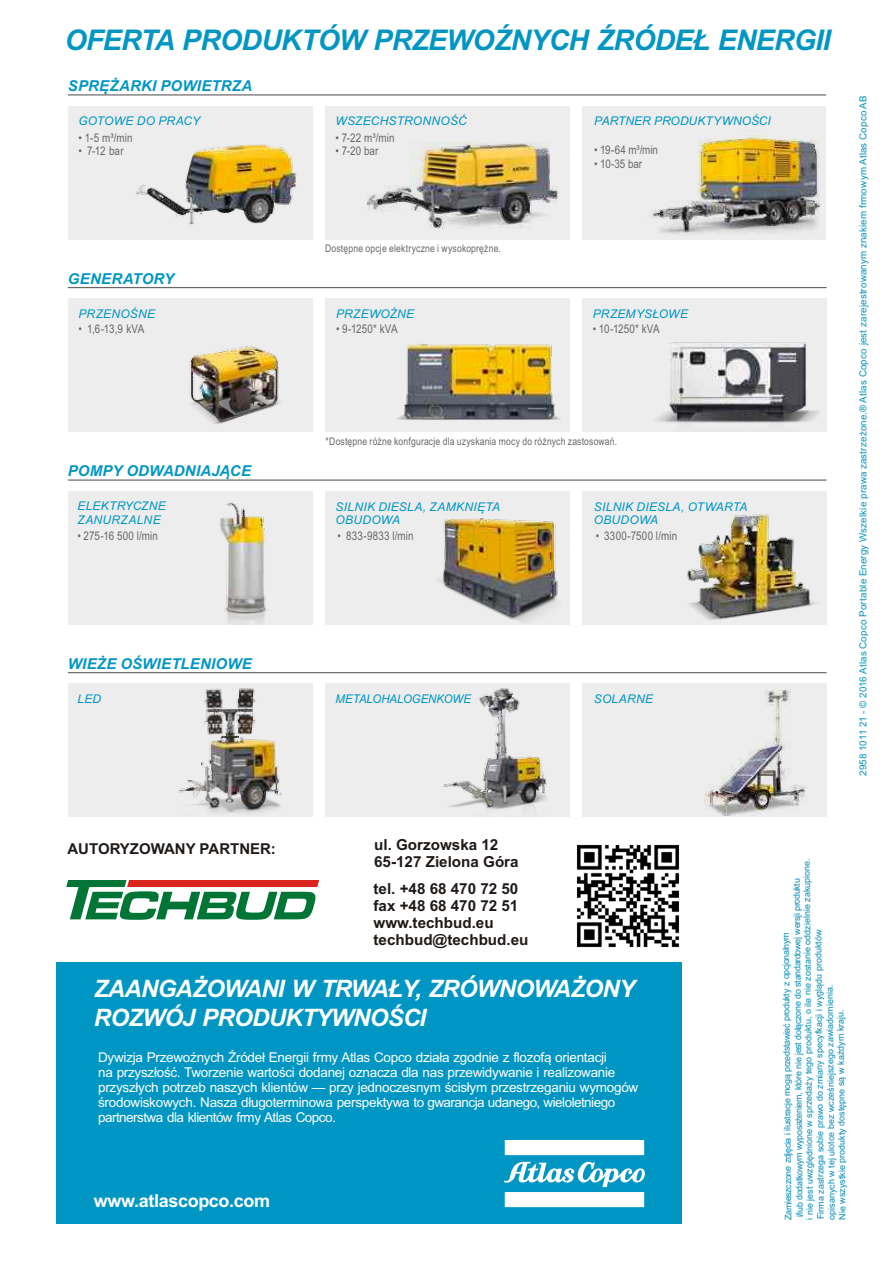
<style>
.page{position:relative;width:893px;height:1263px;background:#fff}
.page>*{position:absolute;margin:0;border:0;box-sizing:border-box;transform-origin:0 0}
.t1{font:italic 700 28.5px "Arial";letter-spacing:-.02em;color:#0096c4}
.t2{font:italic 700 24px/28.8px "Arial";letter-spacing:-.03em;color:#fff}
.t3{font:700 18px "Arial";letter-spacing:-.02em;color:#fff}
.t4{font:700 15.15px/17px "Arial";color:#1f1a17}
.t5{font:italic 700 15px "Arial";letter-spacing:.01em;color:#0096c4}
.t6{font:700 15px "Arial";color:#1f1a17}
.t7{font:13.5px/15px "Arial";letter-spacing:-.02em;color:#fff}
.t8{font:italic 12px/13.5px "Arial";letter-spacing:.015em;color:#0096c4}
.t9{font:12px "Arial Narrow";letter-spacing:.01em;color:#696666}
.t10{font:italic 12px "Arial";letter-spacing:.015em;color:#0096c4;scale:.95 1}
.t11{font:10.5px "Arial Narrow";letter-spacing:.02em;color:#696666}
.t12{font:9.75px "Arial";letter-spacing:.02em;color:#0096c4}
.t13{font:9px/10.4px "Arial";color:#008cb8}
</style>
<div class="page">
<div style="left:68px;top:298px;width:244px;height:134px;background:#ededed"></div>
<div style="left:325px;top:298px;width:244px;height:134px;background:#ededed"></div>
<div style="left:582px;top:298px;width:244px;height:134px;background:#ededed"></div>
<img style="left:190px;top:346px;width:91px;height:78px">
<img style="left:397px;top:343px;width:163px;height:77px">
<img style="left:656px;top:342px;width:164px;height:81px">
<div style="left:68px;top:106px;width:244px;height:133px;background:#ededed"></div>
<div style="left:325px;top:106px;width:244px;height:133px;background:#ededed"></div>
<div style="left:582px;top:106px;width:244px;height:133px;background:#ededed"></div>
<img style="left:651px;top:134px;width:170px;height:101px">
<img style="left:136px;top:144px;width:161px;height:81px">
<img style="left:367px;top:142px;width:192px;height:87px">
<div style="left:68px;top:491px;width:244px;height:133px;background:#ededed"></div>
<div style="left:325px;top:491px;width:244px;height:133px;background:#ededed"></div>
<div style="left:582px;top:491px;width:244px;height:133px;background:#ededed"></div>
<img style="left:438px;top:518px;width:120px;height:105px">
<img style="left:687px;top:514px;width:130px;height:106px">
<img style="left:220px;top:502px;width:47px;height:122px">
<div style="left:68px;top:683px;width:244px;height:134px;background:#ededed"></div>
<div style="left:325px;top:684px;width:244px;height:133px;background:#ededed"></div>
<div style="left:582px;top:684px;width:244px;height:133px;background:#ededed"></div>
<img style="left:704px;top:689px;width:103px;height:126px">
<img style="left:439px;top:683px;width:109px;height:127px">
<img style="left:178px;top:688px;width:104px;height:125px">
<hr style="left:68px;top:287px;width:758px;height:1px;background:#696666">
<hr style="left:68px;top:94px;width:758px;height:2px;background:#696666">
<hr style="left:68px;top:479px;width:758px;height:2px;background:#696666">
<hr style="left:68px;top:672px;width:758px;height:1px;background:#696666">
<div style="left:57px;top:962px;width:625px;height:262px;background:#0096c4"></div>
<div style="left:505px;top:1140px;width:139px;height:15px;background:#fff"></div>
<svg style="left:504px;top:1162px;width:141px;height:45px"></svg>
<svg style="left:66px;top:880px;width:253px;height:40px"></svg>
<img style="left:576px;top:844px;width:104px;height:104px">
<h1 class="t1" style="left:65px;top:30px;width:767px">OFERTA PRODUKTÓW PRZEWOŹNYCH ŹRÓDEŁ ENERGII</h1>
<h3 class="t5" style="left:68px;top:80px;width:186px">SPRĘŻARKI POWIETRZA</h3>
<h3 class="t8" style="left:79px;top:116px;width:123px">GOTOWE DO PRACY</h3>
<h3 class="t9" style="left:79px;top:133px;width:56px">• 1-5 m³/min</h3>
<h3 class="t9" style="left:79px;top:146px;width:47px">• 7-12 bar</h3>
<h3 class="t5" style="left:68px;top:273px;width:108px">GENERATORY</h3>
<h3 class="t8" style="left:79px;top:308px;width:78px">PRZENOŚNE</h3>
<h3 class="t9" style="left:79px;top:324px;width:67px">• 1,6-13,9 kVA</h3>
<h3 class="t5" style="left:68px;top:465px;width:185px">POMPY ODWADNIAJĄCE</h3>
<h3 class="t8" style="left:77px;top:500px;width:90px">ELEKTRYCZNE<br>ZANURZALNE</h3>
<h3 class="t9" style="left:77px;top:531px;width:82px">• 275-16 500 l/min</h3>
<h3 class="t8" style="left:336px;top:115px;width:133px">WSZECHSTRONNOŚĆ</h3>
<h3 class="t9" style="left:336px;top:133px;width:60px">• 7-22 m³/min</h3>
<h3 class="t9" style="left:336px;top:146px;width:44px">• 7-20 bar</h3>
<p class="t11" style="left:325px;top:244px;width:177px">Dostępne opcje elektryczne i wysokoprężne.</p>
<h3 class="t8" style="left:336px;top:308px;width:80px">PRZEWOŹNE</h3>
<h3 class="t9" style="left:336px;top:324px;width:63px">• 9-1250* kVA</h3>
<h3 class="t8" style="left:594px;top:115px;width:178px">PARTNER PRODUKTYWNOŚCI</h3>
<h3 class="t9" style="left:594px;top:146px;width:65px">• 19-64 m³/min</h3>
<h3 class="t9" style="left:594px;top:159px;width:49px">• 10-35 bar</h3>
<h3 class="t8" style="left:593px;top:308px;width:97px">PRZEMYSŁOWE</h3>
<h3 class="t9" style="left:593px;top:324px;width:68px">• 10-1250* kVA</h3>
<p class="t11" style="left:326px;top:437px;width:293px">*Dostępne różne konfguracje dla uzyskania mocy do różnych zastosowań.</p>
<h3 class="t8" style="left:336px;top:501px;width:166px">SILNIK DIESLA, ZAMKNIĘTA<br>OBUDOWA</h3>
<h3 class="t9" style="left:338px;top:531px;width:78px">• 833-9833 l/min</h3>
<h3 class="t8" style="left:594px;top:501px;width:155px">SILNIK DIESLA, OTWARTA<br>OBUDOWA</h3>
<h3 class="t9" style="left:596px;top:531px;width:83px">• 3300-7500 l/min</h3>
<h3 class="t5" style="left:68px;top:658px;width:185px">WIEŻE OŚWIETLENIOWE</h3>
<h3 class="t8" style="left:77px;top:693px;width:25px">LED</h3>
<h3 class="t10" style="left:336px;top:694px;width:144px">METALOHALOGENKOWE</h3>
<h3 class="t8" style="left:594px;top:693px;width:61px">SOLARNE</h3>
<p class="t12" style="left:859px;top:776px;width:682px;rotate:-90deg">2958 1011 21 - © 2016 Atlas Copco Portable Energy Wszelkie prawa zastrzeżone.® Atlas Copco jest zarejestrowanym znakiem frmowym Atlas Copco AB</p>
<h3 class="t6" style="left:67px;top:843px;width:210px">AUTORYZOWANY PARTNER:</h3>
<h3 class="t4" style="left:374px;top:837px;width:146px">ul. Gorzowska 12<br>65-127 Zielona Góra</h3>
<h3 class="t4" style="left:373px;top:881px;width:156px">tel. +48 68 470 72 50 fax +48 68 470 72 51 www.techbud.eu techbud@techbud.eu</h3>
<h2 class="t2" style="left:94px;top:976px;width:543px">ZAANGAŻOWANI W TRWAŁY, ZRÓWNOWAŻONY<br>ROZWÓJ PRODUKTYWNOŚCI</h2>
<p class="t7" style="left:98px;top:1050px;width:542px">Dywizja Przewoźnych Źródeł Energii frmy Atlas Copco działa zgodnie z flozofą orientacji<br>na przyszłość. Tworzenie wartości dodanej oznacza dla nas przewidywanie i realizowanie przyszłych potrzeb naszych klientów — przy jednoczesnym ścisłym przestrzeganiu wymogów środowiskowych. Nasza długoterminowa perspektywa to gwarancja udanego, wieloletniego partnerstwa dla klientów frmy Atlas Copco.</p>
<h3 class="t3" style="left:94px;top:1194px;width:178px">www.atlascopco.com</h3>
<p class="t13" style="left:807px;top:1220px;width:363px;rotate:-91deg">i nie jest uwzględnione w sprzedaży tego produktu, o ile nie zostanie oddzielnie zakupione.</p>
<p class="t13" style="left:795px;top:1064px;width:187px;rotate:-91deg">i est do ął czone do s at ndardowej wersji produk u</p>
<p class="t13" style="left:818px;top:1219px;width:291px;rotate:-91deg">Firma zastrzega sobie prawo do zmiany specyfkacji i wyglądu produktów</p>
<p class="t13" style="left:783px;top:1089px;width:158px;rotate:-91deg">ogą przeds at w ai ć produk y z opc oj na nl ym</p>
<p class="t13" style="left:828px;top:1220px;width:237px;rotate:-91deg">opisanych w tej ulotce bez wcześniejszego zawiadomienia.<br>Nie wszystkie produkty dostępne są w każdym kraju.</p>
<p class="t13" style="left:796px;top:1217px;width:166px;rotate:-91deg">i/ ul b doda kt owym wyposażen ei m, k ót re n e j</p>
<p class="t13" style="left:784px;top:1220px;width:133px;rotate:-91deg">Zam ei szczone zd ęj c a i i ul strac e m</p>
</div>
